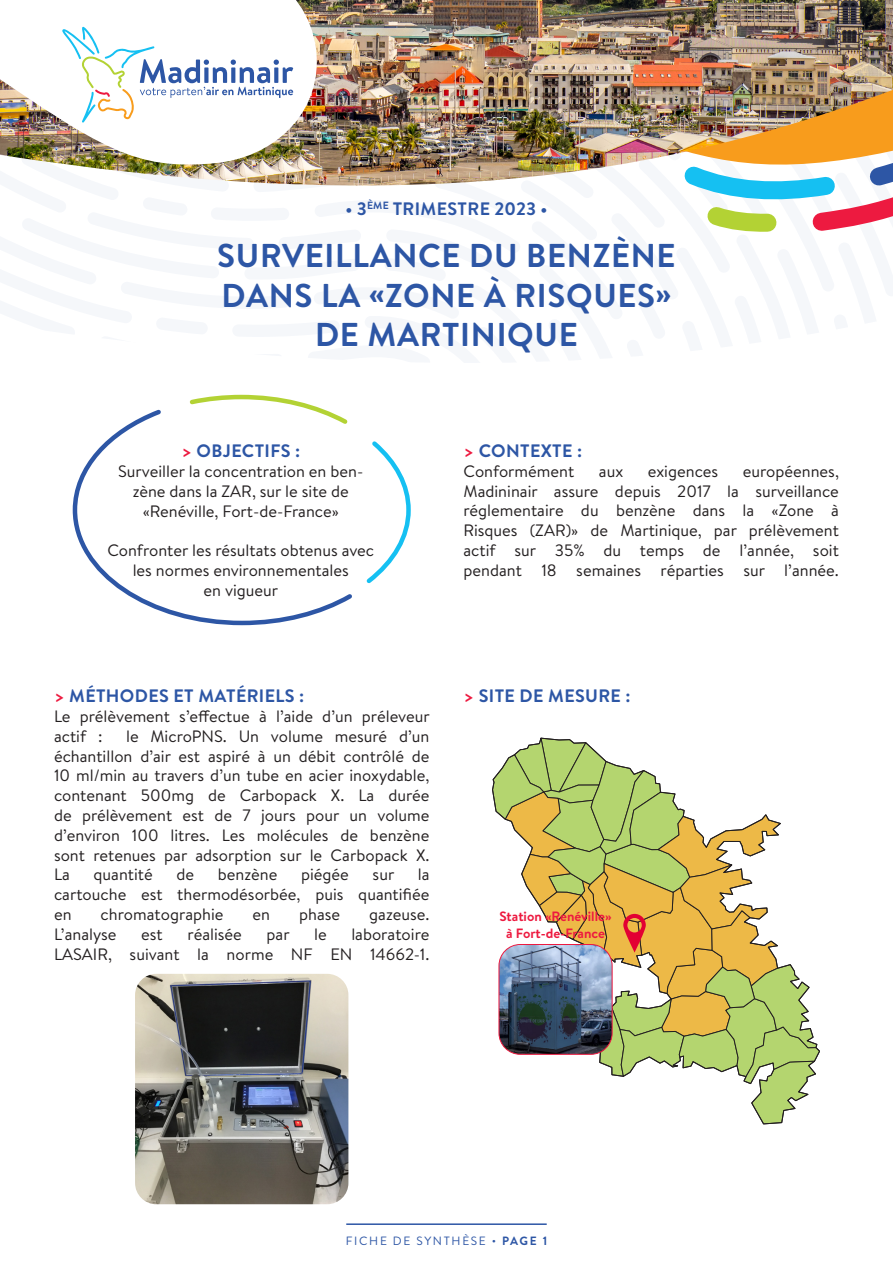
<style>
.page{position:relative;width:893px;height:1263px;background:#fff}
.page>*{position:absolute;margin:0;border:0;box-sizing:border-box;transform-origin:0 0}
.t1{font:700 33px "Brandon Text";letter-spacing:.02em;color:#2d56a5}
.t2{font:700 18px "Brandon Text";letter-spacing:.02em;color:#2d56a5}
.t3{font:16.5px/19.8px "Brandon Text";color:#231f20;text-align:justify}
.t4{font:700 13.5px "Brandon Text";color:#ed1a40}
.t5{font:12px "Brandon Text";letter-spacing:.14em;color:#2d56a5}
.s1{color:#ed1a40}
.s2{font-weight:700}
</style>
<div class="page">
<img style="left:121px;top:0;width:772px;height:186px">
<img style="left:0;top:0;width:317px;height:171px">
<svg style="left:62px;top:26px;width:232px;height:97px"></svg>
<svg style="left:189px;top:394px;width:125px;height:12px"></svg>
<svg style="left:366px;top:441px;width:45px;height:143px"></svg>
<svg style="left:72px;top:406px;width:280px;height:220px"></svg>
<svg style="left:681px;top:140px;width:212px;height:92px"></svg>
<hr style="left:346px;top:1223px;width:201px;height:2px;background:#2d56a5">
<svg style="left:492px;top:738px;width:328px;height:386px"></svg>
<img style="left:135px;top:974px;width:213px;height:230px">
<p class="t2" style="left:346px;top:196px;width:203px">• 3<sup>ÈME</sup> TRIMESTRE 2023 •</p>
<p class="t1" style="left:217px;top:233px;width:460px">SURVEILLANCE DU BENZÈNE</p>
<p class="t1" style="left:222px;top:272px;width:451px">DANS LA «ZONE À RISQUES»</p>
<p class="t1" style="left:315px;top:312px;width:264px">DE MARTINIQUE</p>
<p class="t2" style="left:181px;top:438px;width:120px"><span class="s1">&gt;</span> OBJECTIFS :</p>
<p class="t3" style="left:118px;top:461px;width:247px;text-align:center">Surveiller la concentration en ben&shy;zène dans la ZAR, sur le site de</p>
<p class="t3" style="left:143px;top:500px;width:198px">«Renéville, Fort-de-France»</p>
<p class="t3" style="left:107px;top:540px;width:268px;text-align:center">Confronter les résultats obtenus avec les normes environnementales<br>en vigueur</p>
<p class="t2" style="left:54px;top:683px;width:252px"><span class="s1">&gt;</span> MÉTHODES ET MATÉRIELS :</p>
<p class="t3" style="left:54px;top:706px;width:377px">Le prélèvement s’effectue à l’aide d’un préleveur actif :</p>
<p class="t3" style="left:54px;top:726px;width:377px;text-indent:72px">le MicroPNS. Un volume mesuré d’un échantillon d’air est aspiré à un débit contrôlé de 10 ml/min au travers d’un tube en acier inoxydable, contenant 500mg de Carbopack X. La durée de prélèvement est de 7 jours pour un volume d’environ 100 litres. Les molécules de benzène sont retenues par adsorption sur le Carbopack X.</p>
<p class="t3" style="left:54px;top:864px;width:17px">La</p>
<p class="t3" style="left:94px;top:864px;width:61px">quantité</p>
<p class="t3" style="left:177px;top:864px;width:19px">de</p>
<p class="t3" style="left:218px;top:864px;width:61px">benzène</p>
<p class="t3" style="left:301px;top:864px;width:49px">piégée</p>
<p class="t3" style="left:373px;top:864px;width:23px">sur</p>
<p class="t3" style="left:54px;top:864px;width:377px;text-indent:364px">la cartouche est thermodésorbée, puis quantifiée en</p>
<p class="t3" style="left:101px;top:904px;width:124px">chromatographie</p>
<p class="t3" style="left:253px;top:904px;width:19px">en</p>
<p class="t3" style="left:299px;top:904px;width:43px">phase</p>
<p class="t3" style="left:369px;top:904px;width:62px">gazeuse.</p>
<p class="t3" style="left:54px;top:924px;width:64px">L’analyse</p>
<p class="t3" style="left:141px;top:924px;width:23px">est</p>
<p class="t3" style="left:188px;top:924px;width:56px">réalisée</p>
<p class="t3" style="left:267px;top:924px;width:25px">par</p>
<p class="t3" style="left:314px;top:924px;width:14px">le</p>
<p class="t3" style="left:54px;top:924px;width:377px;text-align:right">laboratoire<br>LASAIR, suivant la norme NF EN 14662-1.</p>
<p class="t2" style="left:463px;top:438px;width:120px"><span class="s1">&gt;</span> CONTEXTE :</p>
<p class="t3" style="left:463px;top:460px;width:112px">Conformément</p>
<p class="t3" style="left:599px;top:460px;width:26px">aux</p>
<p class="t3" style="left:648px;top:460px;width:72px">exigences</p>
<p class="t3" style="left:463px;top:460px;width:377px;text-indent:279px">européennes, Madininair assure depuis 2017 la surveillance réglementaire du benzène dans la «Zone à Risques (ZAR)» de Martinique, par prélèvement actif sur 35% du temps de l’année, soit pendant 18 semaines réparties sur l’année.</p>
<p class="t2" style="left:463px;top:683px;width:169px"><span class="s1">&gt;</span> SITE DE MESURE :</p>
<p class="t4" style="left:499px;top:907px;width:114px">Station «Renéville»</p>
<p class="t4" style="left:506px;top:924px;width:100px">à Fort-de-France</p>
<p class="t5" style="left:346px;top:1233px;width:203px">FICHE DE SYNTHÈSE • <span class="s2">PAGE 1</span></p>
</div>
